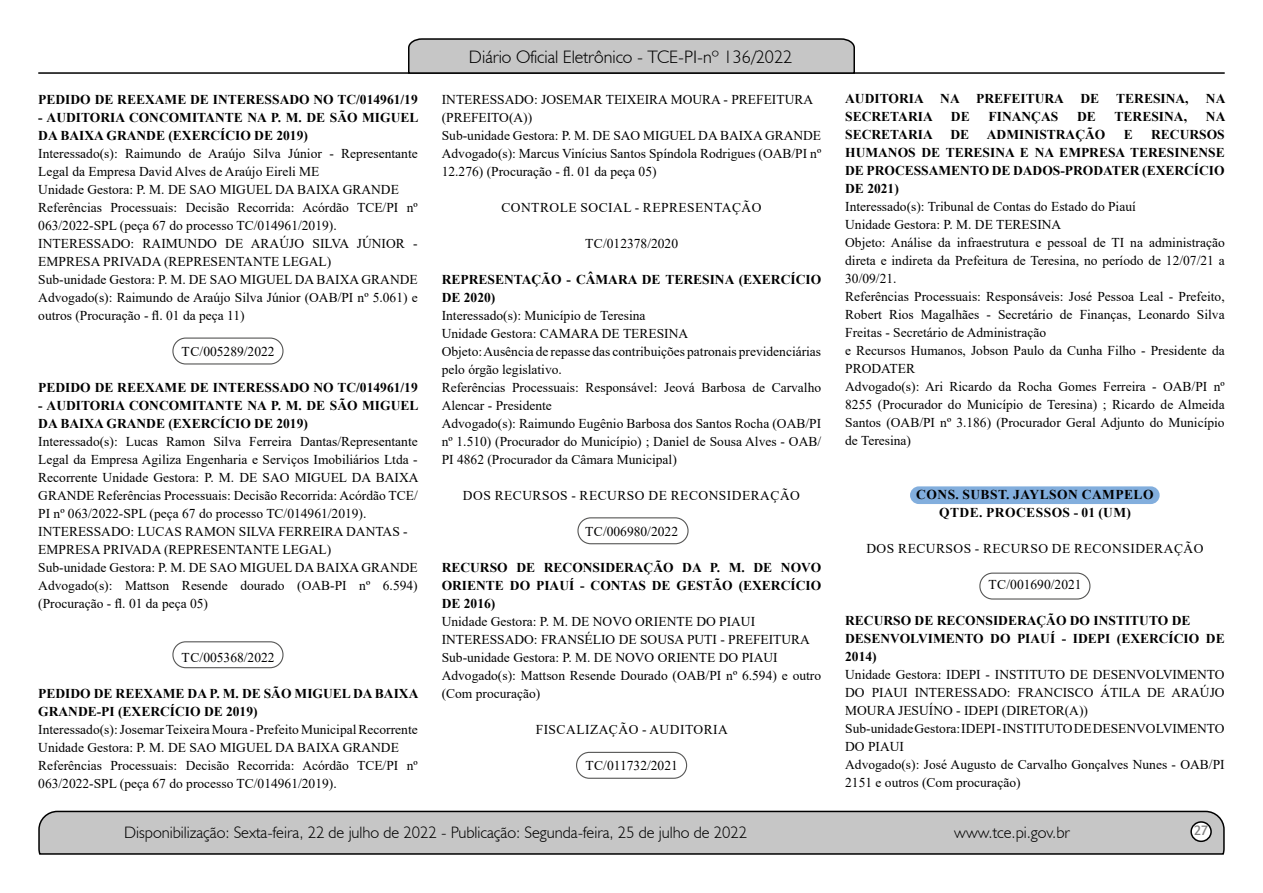
<style>
.page{position:relative;width:1263px;height:893px;background:#fff}
.page>*{position:absolute;margin:0;border:0;box-sizing:border-box;transform-origin:0 0}
.t1{font:300 18px "Humanist 521 BT";color:#000}
.t2{font:300 16.5px "Humanist 521 BT";color:#000}
.t3{font:15px "Estrangelo Edessa";color:#808080}
.t4{font:13.5px/18px "Times New Roman";color:#000}
.t5{font:700 13.5px/18px "Times New Roman";color:#000}
.t6{font:13.5px "Times New Roman";letter-spacing:.035em;color:#000}
.t7{font:700 13.5px/18px "Times New Roman";letter-spacing:.035em;color:#000;text-align:center}
</style>
<div class="page">
<svg style="left:38px;top:810px;width:1187px;height:45px;background:#b9b9b9"></svg>
<div style="left:1191px;top:822px;width:20px;height:19px;background:#fff;border-radius:50%"></div>
<div style="left:1190px;top:821px;width:22px;height:21px;border:2px solid #000;border-radius:50%"></div>
<hr style="left:38px;top:72px;width:1187px;height:2px;background:#000">
<svg style="left:407px;top:38px;width:449px;height:36px;background:#b4b4b4"></svg>
<div style="left:910px;top:486px;width:250px;height:18px;background:#82aedd;border-radius:9px"></div>
<div style="left:576px;top:752px;width:111px;height:27px;border:1px solid #575756;border-radius:13px"></div>
<div style="left:577px;top:517px;width:112px;height:27px;border:1px solid #575756;border-radius:13px"></div>
<div style="left:172px;top:641px;width:112px;height:27px;border:1px solid #575756;border-radius:13px"></div>
<div style="left:172px;top:338px;width:112px;height:27px;border:1px solid #575756;border-radius:13px"></div>
<div style="left:979px;top:573px;width:111px;height:27px;border:1px solid #575756;border-radius:13px"></div>
<p class="t5" style="left:38px;top:90px;width:381px">PEDIDO DE REEXAME DE INTERESSADO NO TC/014961/19</p>
<p class="t5" style="left:38px;top:108px;width:382px">- AUDITORIA CONCOMITANTE NA P. M. DE SÃO MIGUEL<br>DA BAIXA GRANDE (EXERCÍCIO DE 2019)</p>
<p class="t4" style="left:38px;top:144px;width:381px">Interessado(s): Raimundo de Araújo Silva Júnior - Representante Legal da Empresa David Alves de Araújo Eireli ME<br>Unidade Gestora: P. M. DE SAO MIGUEL DA BAIXA GRANDE Referências Processuais: Decisão Recorrida: Acórdão TCE/PI nº 063/2022-SPL (peça 67 do processo TC/014961/2019).<br>INTERESSADO: RAIMUNDO DE ARAÚJO SILVA JÚNIOR - EMPRESA PRIVADA (REPRESENTANTE LEGAL)<br>Sub-unidade Gestora: P. M. DE SAO MIGUEL DA BAIXA GRANDE Advogado(s): Raimundo de Araújo Silva Júnior (OAB/PI nº 5.061) e outros (Procuração - fl. 01 da peça 11)</p>
<p class="t4" style="left:182px;top:342px;width:94px">TC/005289/2022</p>
<p class="t5" style="left:38px;top:378px;width:381px">PEDIDO DE REEXAME DE INTERESSADO NO TC/014961/19</p>
<p class="t5" style="left:38px;top:396px;width:382px">- AUDITORIA CONCOMITANTE NA P. M. DE SÃO MIGUEL<br>DA BAIXA GRANDE (EXERCÍCIO DE 2019)</p>
<p class="t4" style="left:38px;top:432px;width:382px">Interessado(s): Lucas Ramon Silva Ferreira Dantas/Representante Legal da Empresa Agiliza Engenharia e Serviços Imobiliários Ltda - Recorrente Unidade Gestora: P. M. DE SAO MIGUEL DA BAIXA GRANDE Referências Processuais: Decisão Recorrida: Acórdão TCE/ PI nº 063/2022-SPL (peça 67 do processo TC/014961/2019).<br>INTERESSADO: LUCAS RAMON SILVA FERREIRA DANTAS - EMPRESA PRIVADA (REPRESENTANTE LEGAL)<br>Sub-unidade Gestora: P. M. DE SAO MIGUEL DA BAIXA GRANDE Advogado(s): Mattson Resende dourado (OAB-PI nº 6.594) (Procuração - fl. 01 da peça 05)</p>
<p class="t4" style="left:182px;top:648px;width:94px">TC/005368/2022</p>
<p class="t5" style="left:38px;top:684px;width:382px">PEDIDO DE REEXAME DA P. M. DE SÃO MIGUEL DA BAIXA<br>GRANDE-PI (EXERCÍCIO DE 2019)</p>
<p class="t4" style="left:38px;top:720px;width:381px">Interessado(s): Josemar Teixeira Moura - Prefeito Municipal Recorrente Unidade Gestora: P. M. DE SAO MIGUEL DA BAIXA GRANDE Referências Processuais: Decisão Recorrida: Acórdão TCE/PI nº 063/2022-SPL (peça 67 do processo TC/014961/2019).</p>
<h1 class="t1" style="left:469px;top:46px;width:325px">Diário Oficial Eletrônico - TCE-PI-nº 136/2022</h1>
<p class="t4" style="left:442px;top:90px;width:381px">INTERESSADO: JOSEMAR TEIXEIRA MOURA - PREFEITURA (PREFEITO(A))<br>Sub-unidade Gestora: P. M. DE SAO MIGUEL DA BAIXA GRANDE Advogado(s): Marcus Vinícius Santos Spíndola Rodrigues (OAB/PI nº 12.276) (Procuração - fl. 01 da peça 05)</p>
<p class="t6" style="left:501px;top:198px;width:262px">CONTROLE SOCIAL - REPRESENTAÇÃO</p>
<p class="t4" style="left:585px;top:234px;width:94px">TC/012378/2020</p>
<p class="t5" style="left:442px;top:270px;width:381px">REPRESENTAÇÃO - CÂMARA DE TERESINA (EXERCÍCIO<br>DE 2020)</p>
<p class="t4" style="left:442px;top:306px;width:381px">Interessado(s): Município de Teresina<br>Unidade Gestora: CAMARA DE TERESINA<br>Objeto: Ausência de repasse das contribuições patronais previdenciárias pelo órgão legislativo.<br>Referências Processuais: Responsável: Jeová Barbosa de Carvalho Alencar - Presidente<br>Advogado(s): Raimundo Eugênio Barbosa dos Santos Rocha (OAB/PI nº 1.510) (Procurador do Município) ; Daniel de Sousa Alves - OAB/ PI 4862 (Procurador da Câmara Municipal)</p>
<p class="t6" style="left:463px;top:486px;width:339px">DOS RECURSOS - RECURSO DE RECONSIDERAÇÃO</p>
<p class="t4" style="left:585px;top:522px;width:94px">TC/006980/2022</p>
<p class="t5" style="left:442px;top:558px;width:381px;text-align:justify">RECURSO DE RECONSIDERAÇÃO DA P. M. DE NOVO ORIENTE DO PIAUÍ - CONTAS DE GESTÃO (EXERCÍCIO DE 2016)</p>
<p class="t4" style="left:442px;top:612px;width:381px">Unidade Gestora: P. M. DE NOVO ORIENTE DO PIAUI INTERESSADO: FRANSÉLIO DE SOUSA PUTI - PREFEITURA Sub-unidade Gestora: P. M. DE NOVO ORIENTE DO PIAUI Advogado(s): Mattson Resende Dourado (OAB/PI nº 6.594) e outro (Com procuração)</p>
<p class="t6" style="left:536px;top:720px;width:194px">FISCALIZAÇÃO - AUDITORIA</p>
<p class="t4" style="left:585px;top:756px;width:94px">TC/011732/2021</p>
<p class="t5" style="left:845px;top:90px;width:256px">AUDITORIA NA PREFEITURA DE</p>
<p class="t5" style="left:1116px;top:90px;width:74px">TERESINA,</p>
<p class="t5" style="left:1206px;top:90px;width:21px">NA</p>
<p class="t5" style="left:845px;top:108px;width:89px">SECRETARIA</p>
<p class="t5" style="left:951px;top:108px;width:20px">DE</p>
<p class="t5" style="left:988px;top:108px;width:71px">FINANÇAS</p>
<p class="t5" style="left:1077px;top:108px;width:20px">DE</p>
<p class="t5" style="left:1115px;top:108px;width:74px">TERESINA,</p>
<p class="t5" style="left:1206px;top:108px;width:21px">NA</p>
<p class="t5" style="left:845px;top:126px;width:89px">SECRETARIA</p>
<p class="t5" style="left:950px;top:126px;width:20px">DE</p>
<p class="t5" style="left:987px;top:126px;width:120px">ADMINISTRAÇÃO</p>
<p class="t5" style="left:1124px;top:126px;width:11px">E</p>
<p class="t5" style="left:845px;top:126px;width:381px;text-align:justify;text-indent:306px">RECURSOS HUMANOS DE TERESINA E NA EMPRESA TERESINENSE DE PROCESSAMENTO DE DADOS-PRODATER (EXERCÍCIO DE 2021)</p>
<p class="t4" style="left:845px;top:197px;width:381px">Interessado(s): Tribunal de Contas do Estado do Piauí<br>Unidade Gestora: P. M. DE TERESINA<br>Objeto: Análise da infraestrutura e pessoal de TI na administração direta e indireta da Prefeitura de Teresina, no período de 12/07/21 a 30/09/21.<br>Referências Processuais: Responsáveis: José Pessoa Leal - Prefeito, Robert Rios Magalhães - Secretário de Finanças, Leonardo Silva Freitas - Secretário de Administração<br>e Recursos Humanos, Jobson Paulo da Cunha Filho - Presidente da PRODATER<br>Advogado(s): Ari Ricardo da Rocha Gomes Ferreira - OAB/PI nº 8255 (Procurador do Município de Teresina) ; Ricardo de Almeida Santos (OAB/PI nº 3.186) (Procurador Geral Adjunto do Município de Teresina)</p>
<p class="t7" style="left:916px;top:485px;width:239px">CONS. SUBST. JAYLSON CAMPELO<br>QTDE. PROCESSOS - 01 (UM)</p>
<p class="t6" style="left:866px;top:539px;width:339px">DOS RECURSOS - RECURSO DE RECONSIDERAÇÃO</p>
<p class="t4" style="left:988px;top:575px;width:94px">TC/001690/2021</p>
<p class="t5" style="left:845px;top:611px;width:381px">RECURSO DE RECONSIDERAÇÃO DO INSTITUTO DE<br>DESENVOLVIMENTO DO PIAUÍ - IDEPI (EXERCÍCIO DE<br>2014)</p>
<p class="t4" style="left:845px;top:665px;width:381px">Unidade Gestora: IDEPI - INSTITUTO DE DESENVOLVIMENTO DO PIAUI INTERESSADO: FRANCISCO ÁTILA DE ARAÚJO MOURA JESUÍNO - IDEPI (DIRETOR(A))<br>Sub-unidade Gestora: IDEPI - INSTITUTO DE DESENVOLVIMENTO DO PIAUI<br>Advogado(s): José Augusto de Carvalho Gonçalves Nunes - OAB/PI 2151 e outros (Com procuração)</p>
<p class="t2" style="left:124px;top:822px;width:624px">Disponibilização: Sexta-feira, 22 de julho de 2022 - Publicação: Segunda-feira, 25 de julho de 2022</p>
<p class="t2" style="left:954px;top:822px;width:117px">www.tce.pi.gov.br</p>
<p class="t3" style="left:1194px;top:823px;width:16px">27</p>
</div>
